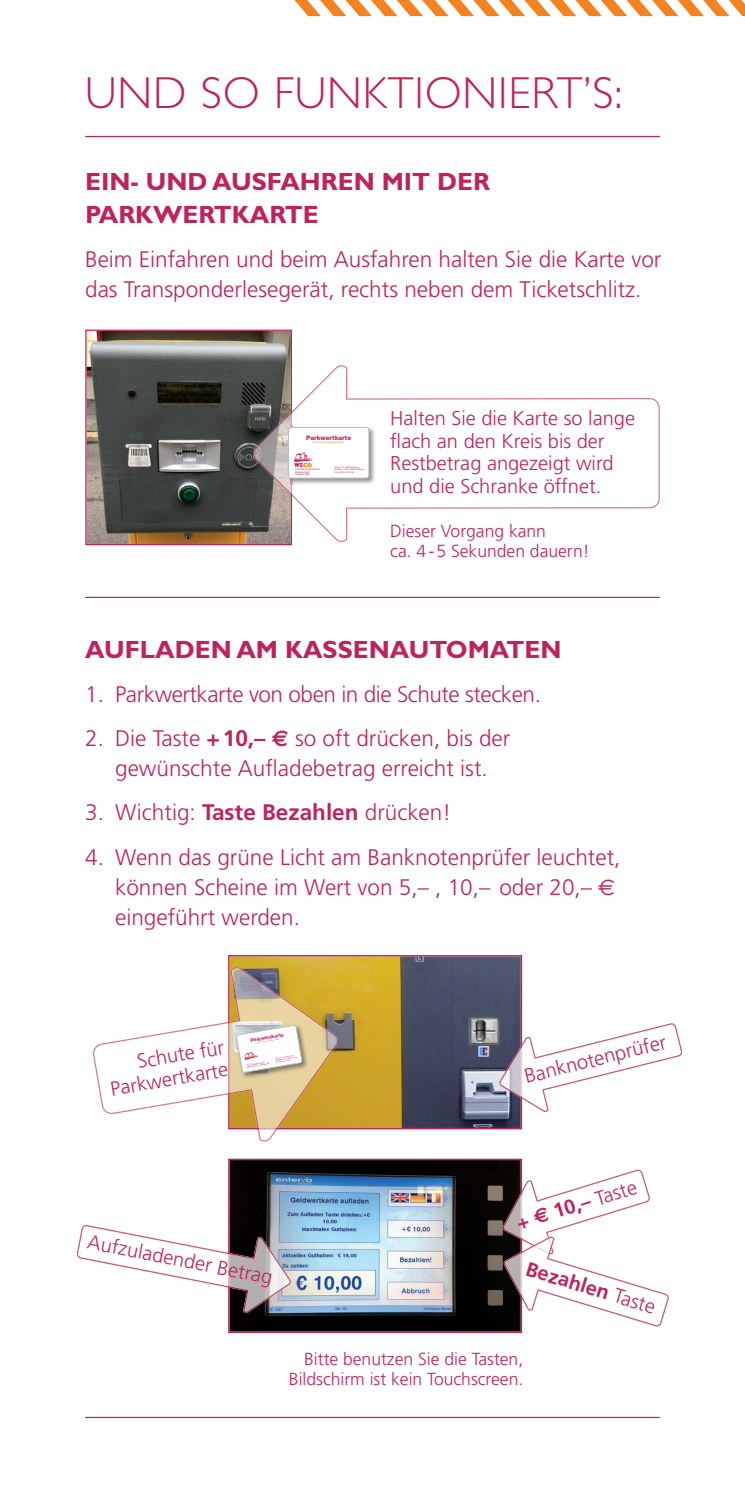
<style>
.page{position:relative;width:745px;height:1489px;background:#fff}
.page>*{position:absolute;margin:0;border:0;box-sizing:border-box;transform-origin:0 0}
.t1{font:300 45px "Gill Sans";letter-spacing:.02em;color:#bf235d}
.t2{font:700 25px/32.5px "Gill Sans";color:#bf235d}
.t3{font:300 22.5px/30px "Frutiger";color:#bf235d}
.t4{font:300 22.5px "Frutiger";letter-spacing:-.02em;color:#bf235d}
.t5{font:700 20.25px "Frutiger";color:#bf235d}
.t6{font:300 20.25px "Frutiger";color:#bf235d}
.t7{font:300 20px/22.5px "Frutiger";color:#bf235d}
.t8{font:300 17.5px/20px "Frutiger";color:#bf235d}
.t9{font:800 6.25px "Helvetica Neue";color:#bf235d}
.t10{font:800 6px "Gill Sans";color:#bf235d}
.t11{font:800 4.75px "Helvetica Neue";color:#bf235d}
.s1{color:#f58220}
.s2{font-weight:700}
.s3{font-family:"Euro Sans";font-weight:700}
.s4{font-family:"Euro Sans";font-weight:400}
.s5{font-family:"Euro Sans"}
.s6{font-weight:300}
</style>
<div class="page">
<svg style="left:228px;top:955px;width:294px;height:174px;background:#817353"></svg>
<img style="left:228px;top:1158px;width:294px;height:174px">
<svg style="left:294px;top:0;width:450px;height:16px"></svg>
<svg style="left:85px;top:329px;width:207px;height:216px;background:#615c57"></svg>
<svg style="left:292px;top:365px;width:367px;height:177px"></svg>
<img style="left:253px;top:412px;width:37px;height:82px">
<img style="left:286px;top:426px;width:89px;height:58px">
<div style="left:288px;top:427px;width:80px;height:51px;background:#fff;border-radius:3px"></div>
<div style="left:288px;top:427px;width:81px;height:51px;border:1px solid #bcbdc0;border-radius:3px"></div>
<svg style="left:290px;top:411px;width:23px;height:85px"></svg>
<img style="left:229px;top:967px;width:109px;height:160px">
<img style="left:302px;top:1023px;width:6px;height:55px">
<svg style="left:93px;top:1021px;width:209px;height:120px"></svg>
<img style="left:499px;top:1046px;width:21px;height:51px">
<svg style="left:520px;top:1023px;width:162px;height:88px"></svg>
<img style="left:229px;top:1236px;width:62px;height:76px">
<svg style="left:76px;top:1224px;width:153px;height:63px"></svg>
<img style="left:502px;top:1192px;width:18px;height:47px">
<img style="left:503px;top:1251px;width:17px;height:45px">
<svg style="left:520px;top:1169px;width:149px;height:157px"></svg>
<hr style="left:85px;top:596px;width:574px;height:2px;background:#bf235d">
<hr style="left:85px;top:1416px;width:574px;height:1px;background:#bf235d">
<hr style="left:85px;top:136px;width:574px;height:1px;background:#bf235d">
<h1 class="t1" style="left:85px;top:68px;width:538px">UND SO FUNKTIONIERT’S:</h1>
<p class="t2" style="left:85px;top:165px;width:406px">EIN- UND AUSFAHREN MIT DER<br>PARKWERTKARTE</p>
<p class="t3" style="left:85px;top:244px;width:577px">Beim Einfahren und beim Ausfahren halten Sie die Karte vor das Transponderlesegerät, rechts neben dem Ticketschlitz.</p>
<p class="t9" style="left:306px;top:433px;width:47px">Parkwertkarte</p>
<p class="t10" style="left:294px;top:461px;width:20px">WS<span class="s1">CO</span></p>
<p class="t7" style="left:390px;top:407px;width:246px">Halten Sie die Karte so lange flach an den Kreis bis der<br>Restbetrag angezeigt wird und die Schranke öffnet.</p>
<p class="t8" style="left:390px;top:521px;width:201px">Dieser Vorgang kann<br>ca. 4 - 5 Sekunden dauern!</p>
<p class="t2" style="left:85px;top:633px;width:477px">AUFLADEN AM KASSENAUTOMATEN</p>
<p class="t4" style="left:85px;top:681px;width:457px">1. Parkwertkarte von oben in die Schute stecken.</p>
<p class="t3" style="left:85px;top:723px;width:426px;text-align:center">2. Die Taste <span class="s2">+ 10,–</span> <span class="s3">€</span> so oft drücken, bis der gewünschte Aufladebetrag erreicht ist.</p>
<p class="t3" style="left:85px;top:797px;width:367px">3. Wichtig: <span class="s2">Taste Bezahlen</span> drücken!</p>
<p class="t3" style="left:115px;top:841px;width:506px;text-indent:-30px">4. Wenn das grüne Licht am Banknotenprüfer leuchtet, können Scheine im Wert von 5,– , 10,– oder 20,– <span class="s4">€ </span>eingeführt werden.</p>
<p class="t11" style="left:250px;top:1037px;width:35px;rotate:-10deg">Parkwertkarte</p>
<p class="t7" style="left:105px;top:1056px;width:120px;text-align:right;rotate:-10deg">Schute für<br>Parkwertkarte</p>
<p class="t6" style="left:521px;top:1065px;width:147px;rotate:-14deg">Banknotenprüfer</p>
<p class="t7" style="left:90px;top:1230px;width:189px;rotate:11deg">Aufzuladender Betrag</p>
<p class="t5" style="left:513px;top:1211px;width:126px;rotate:-17deg">+ <span class="s5">€</span> 10,– <span class="s6">Taste</span></p>
<p class="t5" style="left:529px;top:1256px;width:136px;rotate:17deg">Bezahlen <span class="s6">Taste</span></p>
<p class="t8" style="left:289px;top:1348px;width:236px;text-align:right">Bitte benutzen Sie die Tasten,<br>Bildschirm ist kein Touchscreen.</p>
</div>
